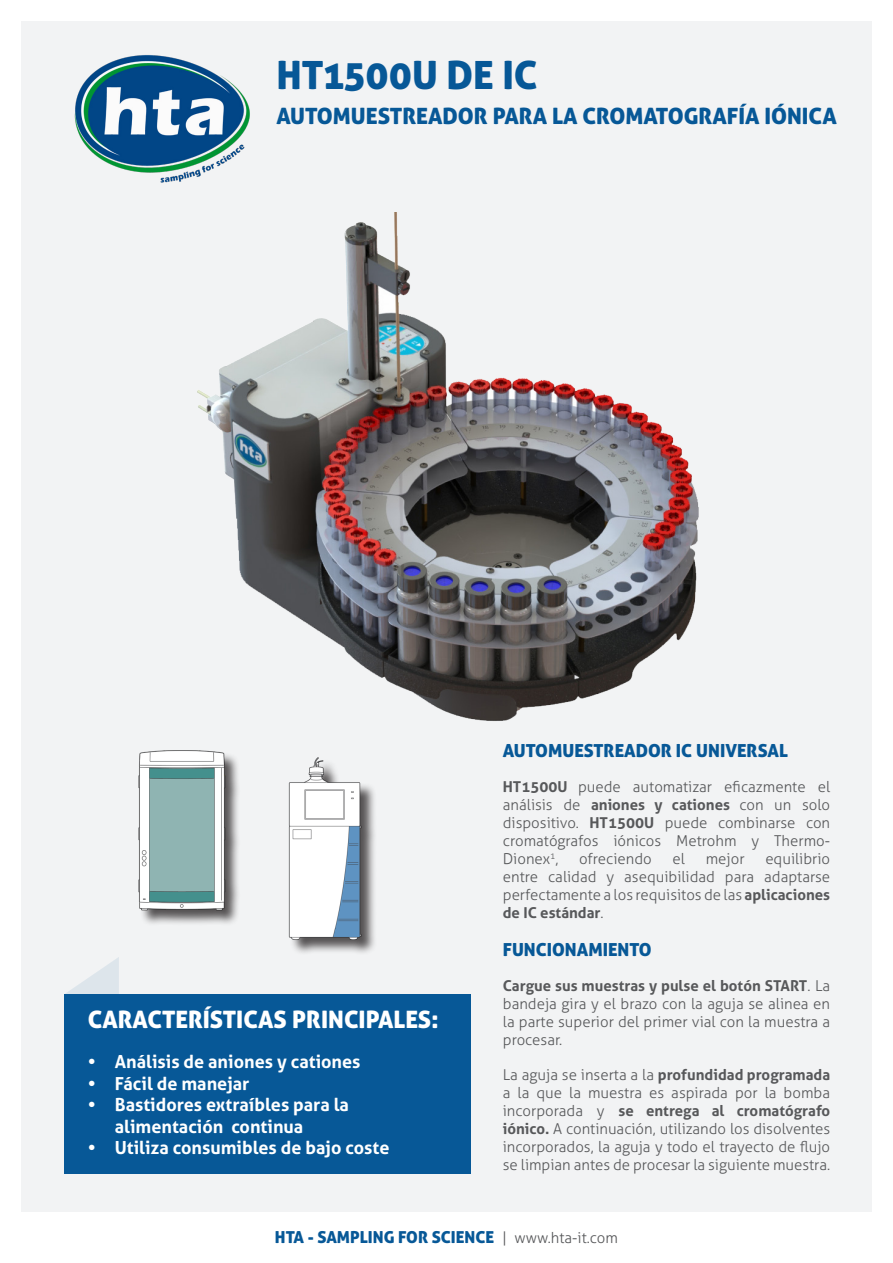
<style>
.page{position:relative;width:893px;height:1263px;background:#fff}
.page>*{position:absolute;margin:0;border:0;box-sizing:border-box;transform-origin:0 0}
.t1{font:39px "Aller Display";color:#075897}
.t2{font:24px "Aller Display";color:#fff}
.t3{font:22.5px "Aller Display";color:#075897}
.t4{font:700 18px/21.6px "Aller";color:#fff}
.t5{font:18px "Aller Display";color:#075897}
.t6{font:16.5px "Aller Display";color:#075897}
.t7{font:300 15px/18px "Aller";color:#57585a;text-align:justify}
.s1{font-weight:700}
.s2{font-family:"Aller";font-weight:300;font-size:15px;color:#57585a}
</style>
<div class="page">
<div style="left:21px;top:21px;width:851px;height:1191px;background:#f2f3f4"></div>
<img style="left:74px;top:55px;width:176px;height:128px">
<img style="left:197px;top:213px;width:502px;height:508px">
<div style="left:64px;top:994px;width:407px;height:180px;background:#075897"></div>
<svg style="left:65px;top:957px;width:54px;height:37px"></svg>
<img style="left:288px;top:757px;width:87px;height:196px">
<img style="left:138px;top:697px;width:127px;height:227px">
<h1 class="t1" style="left:276px;top:50px;width:263px">HT1500U DE IC</h1>
<h3 class="t3" style="left:276px;top:101px;width:562px">AUTOMUESTREADOR PARA LA CROMATOGRAFÍA IÓNICA</h3>
<h2 class="t2" style="left:88px;top:1004px;width:352px">CARACTERÍSTICAS PRINCIPALES:</h2>
<p class="t4" style="left:88px;top:1051px;width:274px">• Análisis de aniones y cationes</p>
<p class="t4" style="left:88px;top:1072px;width:163px">• Fácil de manejar</p>
<p class="t4" style="left:115px;top:1094px;width:236px;text-indent:-27px">• Bastidores extraíbles para la alimentación continua</p>
<p class="t4" style="left:88px;top:1137px;width:303px">• Utiliza consumibles de bajo coste</p>
<p class="t5" style="left:503px;top:739px;width:286px">AUTOMUESTREADOR IC UNIVERSAL</p>
<p class="t7" style="left:503px;top:777px;width:329px"><span class="s1">HT1500U</span> puede automatizar eficazmente el análisis de <span class="s1">aniones y cationes</span> con un solo dispositivo. <span class="s1">HT1500U</span> puede combinarse con cromatógrafos iónicos Metrohm y Thermo-Dionex<sup>1</sup>,</p>
<p class="t7" style="left:579px;top:849px;width:74px">ofreciendo</p>
<p class="t7" style="left:672px;top:849px;width:14px">el</p>
<p class="t7" style="left:706px;top:849px;width:40px">mejor</p>
<p class="t7" style="left:503px;top:849px;width:329px;text-indent:262px">equilibrio entre calidad y asequibilidad para adaptarse perfectamente a los requisitos de las <span class="s1">aplicaciones de IC estándar</span>.</p>
<p class="t5" style="left:503px;top:938px;width:150px">FUNCIONAMIENTO</p>
<p class="t7" style="left:503px;top:977px;width:329px"><span class="s1">Cargue sus muestras y pulse el botón START</span>. La bandeja gira y el brazo con la aguja se alinea en la parte superior del primer vial con la muestra a procesar.</p>
<p class="t7" style="left:503px;top:1066px;width:329px">La aguja se inserta a la <span class="s1">profundidad programada </span>a la que la muestra es aspirada por la bomba incorporada y <span class="s1">se entrega al cromatógrafo iónico.</span> A continuación, utilizando los disolventes incorporados, la aguja y todo el trayecto de flujo se limpian antes de procesar la siguiente muestra.</p>
<p class="t6" style="left:275px;top:1226px;width:344px">HTA - SAMPLING FOR SCIENCE <span class="s2">| www.hta-it.com</span></p>
</div>
